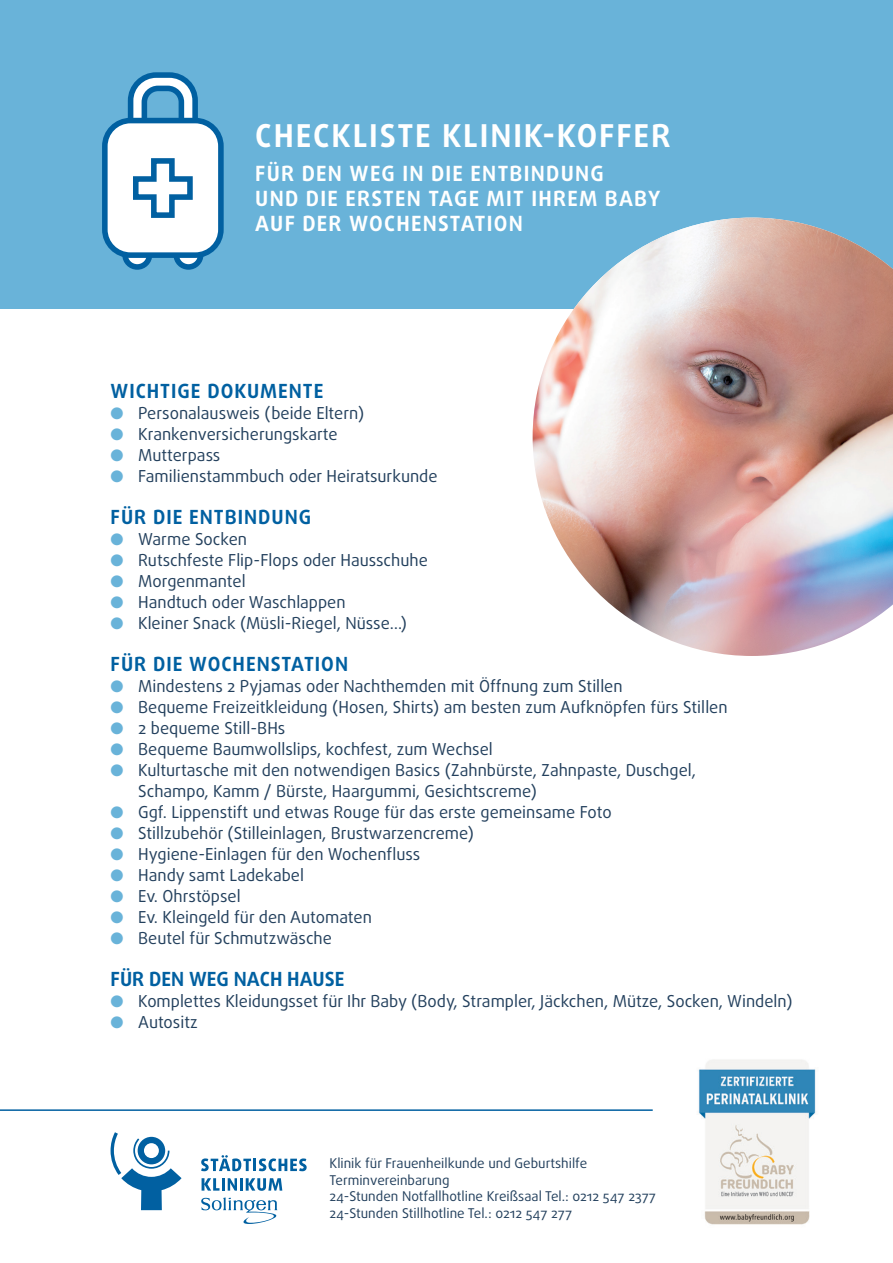
<style>
.page{position:relative;width:893px;height:1263px;background:#fff}
.page>*{position:absolute;margin:0;border:0;box-sizing:border-box;transform-origin:0 0}
.t1{font:700 31.5px "Daxline Pro";letter-spacing:.06em;color:#fff}
.t2{font:700 21px/25.2px "Daxline Pro";letter-spacing:.06em;color:#fff}
.t3{font:700 19.5px "Daxline Pro";letter-spacing:.05em;color:#0160a1}
.t4{font:700 19.5px "Daxline Pro";color:#0160a1}
.t5{font:16.5px/21px "Daxline Pro";color:#23405d}
.t6{font:13.5px/16.5px "Daxline Pro";color:#23405d}
.s1{color:#69b3d9}
</style>
<div class="page">
<div style="left:0;top:0;width:893px;height:308px;background:#69b3d9"></div>
<svg style="left:201px;top:1155px;width:106px;height:16px"></svg>
<svg style="left:202px;top:1178px;width:80px;height:13px"></svg>
<svg style="left:201px;top:1197px;width:76px;height:27px"></svg>
<svg style="left:111px;top:1132px;width:71px;height:78px"></svg>
<hr style="left:0;top:1109px;width:653px;height:2px;background:#0160a1">
<img style="left:533px;top:218px;width:360px;height:438px">
<svg style="left:176px;top:242px;width:25px;height:25px"></svg>
<div style="left:173px;top:240px;width:30px;height:30px;border:6px solid #0160a1;border-radius:50%"></div>
<svg style="left:125px;top:242px;width:24px;height:25px"></svg>
<div style="left:122px;top:240px;width:30px;height:30px;border:6px solid #0160a1;border-radius:50%"></div>
<div style="left:105px;top:121px;width:116px;height:134px;background:#fff;border-radius:26px"></div>
<div style="left:102px;top:118px;width:122px;height:140px;border:6px solid #0160a1;border-radius:26px"></div>
<svg style="left:125px;top:72px;width:76px;height:146px"></svg>
<img style="left:698px;top:1060px;width:118px;height:165px">
<p class="t1" style="left:255px;top:114px;width:417px">CHECKLISTE KLINIK-KOFFER</p>
<p class="t2" style="left:255px;top:161px;width:407px">FÜR DEN WEG IN DIE ENTBINDUNG<br>UND DIE ERSTEN TAGE MIT IHREM BABY<br>AUF DER WOCHENSTATION</p>
<p class="t3" style="left:111px;top:378px;width:214px">WICHTIGE DOKUMENTE</p>
<p class="t5" style="left:111px;top:402px;width:255px"><span class="s1">●</span> Personalausweis (beide Eltern)</p>
<p class="t5" style="left:111px;top:423px;width:229px"><span class="s1">●</span> Krankenversicherungskarte</p>
<p class="t5" style="left:111px;top:444px;width:111px"><span class="s1">●</span> Mutterpass</p>
<p class="t5" style="left:111px;top:465px;width:329px"><span class="s1">●</span> Familienstammbuch oder Heiratsurkunde</p>
<p class="t3" style="left:111px;top:504px;width:202px">FÜR DIE ENTBINDUNG</p>
<p class="t5" style="left:111px;top:528px;width:138px"><span class="s1">●</span> Warme Socken</p>
<p class="t5" style="left:111px;top:549px;width:319px"><span class="s1">●</span> Rutschfeste Flip-Flops oder Hausschuhe</p>
<p class="t5" style="left:111px;top:570px;width:137px"><span class="s1">●</span> Morgenmantel</p>
<p class="t5" style="left:111px;top:591px;width:237px"><span class="s1">●</span> Handtuch oder Waschlappen</p>
<p class="t5" style="left:111px;top:612px;width:298px"><span class="s1">●</span> Kleiner Snack (Müsli-Riegel, Nüsse…)</p>
<p class="t3" style="left:111px;top:651px;width:239px">FÜR DIE WOCHENSTATION</p>
<p class="t5" style="left:111px;top:675px;width:514px"><span class="s1">●</span> Mindestens 2 Pyjamas oder Nachthemden mit Öffnung zum Stillen</p>
<p class="t5" style="left:111px;top:696px;width:619px"><span class="s1">●</span> Bequeme Freizeitkleidung (Hosen, Shirts) am besten zum Aufknöpfen fürs Stillen</p>
<p class="t5" style="left:111px;top:717px;width:176px"><span class="s1">●</span> 2 bequeme Still-BHs</p>
<p class="t5" style="left:111px;top:738px;width:384px"><span class="s1">●</span> Bequeme Baumwollslips, kochfest, zum Wechsel</p>
<p class="t5" style="left:138px;top:759px;width:559px;text-indent:-28px"><span class="s1">●</span> Kulturtasche mit den notwendigen Basics (Zahnbürste, Zahnpaste, Duschgel,<br>Schampo, Kamm / Bürste, Haargummi, Gesichtscreme)</p>
<p class="t5" style="left:111px;top:801px;width:503px"><span class="s1">●</span> Ggf. Lippenstift und etwas Rouge für das erste gemeinsame Foto</p>
<p class="t5" style="left:111px;top:822px;width:365px"><span class="s1">●</span> Stillzubehör (Stilleinlagen, Brustwarzencreme)</p>
<p class="t5" style="left:111px;top:843px;width:311px"><span class="s1">●</span> Hygiene-Einlagen für den Wochenfluss</p>
<p class="t5" style="left:111px;top:864px;width:195px"><span class="s1">●</span> Handy samt Ladekabel</p>
<p class="t5" style="left:111px;top:885px;width:132px"><span class="s1">●</span> Ev. Ohrstöpsel</p>
<p class="t5" style="left:111px;top:906px;width:263px"><span class="s1">●</span> Ev. Kleingeld für den Automaten</p>
<p class="t5" style="left:111px;top:927px;width:223px"><span class="s1">●</span> Beutel für Schmutzwäsche</p>
<p class="t4" style="left:111px;top:966px;width:235px">FÜR DEN WEG NACH HAUSE</p>
<p class="t5" style="left:111px;top:990px;width:683px"><span class="s1">●</span> Komplettes Kleidungsset für Ihr Baby (Body, Strampler, Jäckchen, Mütze, Socken, Windeln)</p>
<p class="t5" style="left:111px;top:1011px;width:89px"><span class="s1">●</span> Autositz</p>
<p class="t6" style="left:330px;top:1155px;width:259px">Klinik für Frauenheilkunde und Geburtshilfe</p>
<p class="t6" style="left:330px;top:1172px;width:328px">Terminvereinbarung<br>24-Stunden Notfallhotline Kreißsaal Tel.: 0212 547 2377</p>
<p class="t6" style="left:330px;top:1205px;width:244px">24-Stunden Stillhotline Tel.: 0212 547 277</p>
</div>
